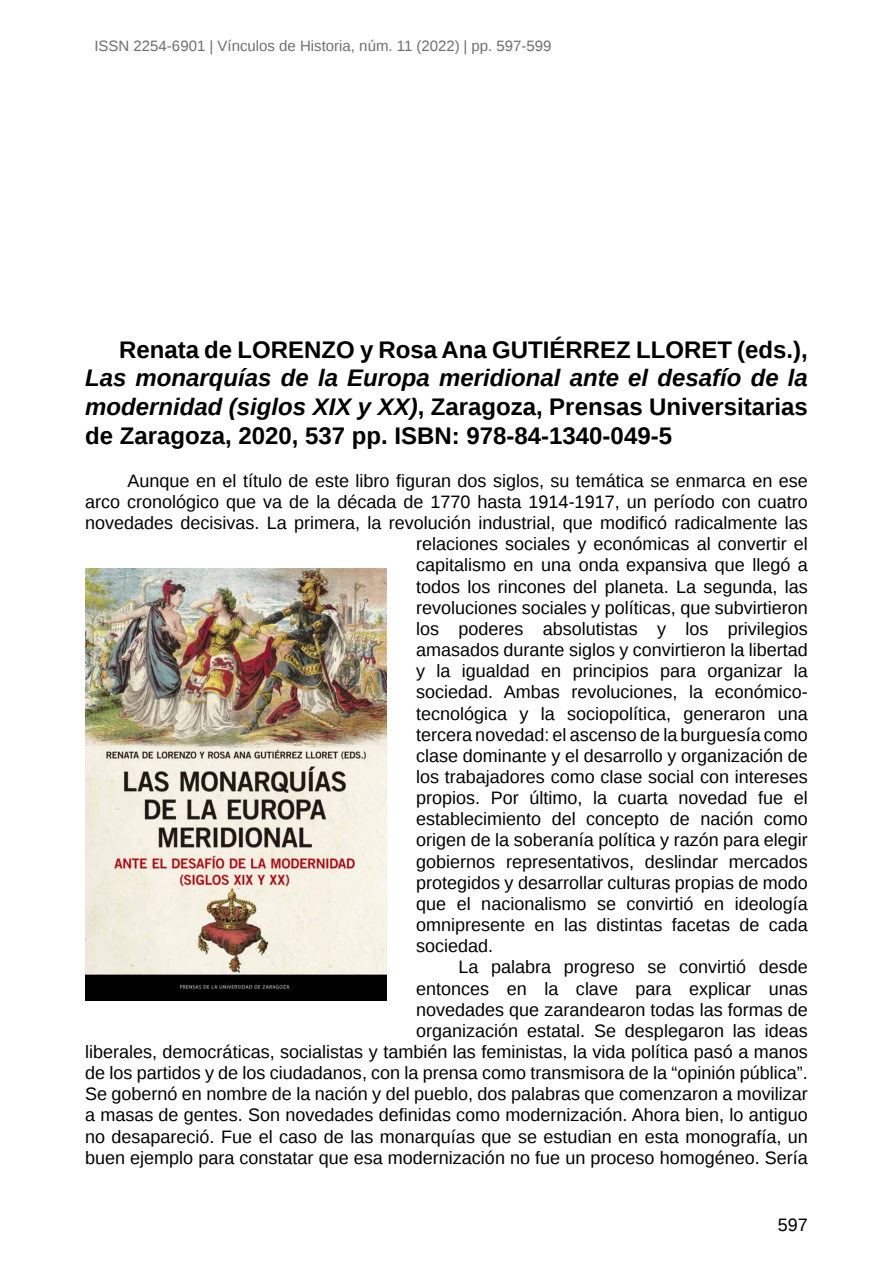
<style>
.page{position:relative;width:893px;height:1263px;background:#fff}
.page>*{position:absolute;margin:0;border:0;box-sizing:border-box;transform-origin:0 0}
.t1{font:700 24px/28.8px "Liberation Sans";color:#000;text-align:justify}
.t2{font:18px "Liberation Sans";color:#000}
.t3{font:15px "Liberation Sans";color:#706f6f}
.s1{font-style:italic}
</style>
<div class="page">
<img style="left:85px;top:569px;width:301px;height:431px">
<p class="t3" style="left:94px;top:38px;width:459px">ISSN 2254-6901 | Vínculos de Historia, núm. 11 (2022) | pp. 597-599</p>
<h1 class="t1" style="left:119px;top:334px;width:690px">Renata de LORENZO y Rosa Ana GUTIÉRREZ LLORET (eds.),</h1>
<h1 class="t1" style="left:85px;top:363px;width:724px"><span class="s1">Las monarquías de la Europa meridional ante el desafío de la modernidad (siglos XIX y XX)</span>, Zaragoza, Prensas Universitarias de Zaragoza, 2020, 537 pp. ISBN: 978-84-1340-049-5</h1>
<p class="t2" style="left:128px;top:470px;width:682px">Aunque en el título de este libro figuran dos siglos, su temática se enmarca en ese</p>
<p class="t2" style="left:85px;top:492px;width:724px">arco cronológico que va de la década de 1770 hasta 1914-1917, un período con cuatro</p>
<p class="t2" style="left:85px;top:513px;width:724px">novedades decisivas. La primera, la revolución industrial, que modificó radicalmente las</p>
<p class="t2" style="left:416px;top:534px;width:393px">relaciones sociales y económicas al convertir el</p>
<p class="t2" style="left:416px;top:555px;width:393px">capitalismo en una onda expansiva que llegó a</p>
<p class="t2" style="left:416px;top:576px;width:393px">todos los rincones del planeta. La segunda, las</p>
<p class="t2" style="left:416px;top:597px;width:393px">revoluciones sociales y políticas, que subvirtieron</p>
<p class="t2" style="left:416px;top:618px;width:393px">los poderes absolutistas y los privilegios</p>
<p class="t2" style="left:416px;top:640px;width:393px">amasados durante siglos y convirtieron la libertad</p>
<p class="t2" style="left:416px;top:661px;width:393px">y la igualdad en principios para organizar la</p>
<p class="t2" style="left:416px;top:682px;width:393px">sociedad. Ambas revoluciones, la económico-</p>
<p class="t2" style="left:416px;top:703px;width:393px">tecnológica y la sociopolítica, generaron una</p>
<p class="t2" style="left:416px;top:724px;width:393px">tercera novedad: el ascenso de la burguesía como</p>
<p class="t2" style="left:416px;top:745px;width:393px">clase dominante y el desarrollo y organización de</p>
<p class="t2" style="left:416px;top:767px;width:393px">los trabajadores como clase social con intereses</p>
<p class="t2" style="left:416px;top:788px;width:393px">propios. Por último, la cuarta novedad fue el</p>
<p class="t2" style="left:416px;top:809px;width:393px">establecimiento del concepto de nación como</p>
<p class="t2" style="left:416px;top:830px;width:393px">origen de la soberanía política y razón para elegir</p>
<p class="t2" style="left:416px;top:851px;width:393px">gobiernos representativos, deslindar mercados</p>
<p class="t2" style="left:416px;top:872px;width:393px">protegidos y desarrollar culturas propias de modo</p>
<p class="t2" style="left:416px;top:893px;width:393px">que el nacionalismo se convirtió en ideología</p>
<p class="t2" style="left:416px;top:915px;width:393px">omnipresente en las distintas facetas de cada</p>
<p class="t2" style="left:416px;top:936px;width:79px">sociedad.</p>
<p class="t2" style="left:459px;top:957px;width:351px">La palabra progreso se convirtió desde</p>
<p class="t2" style="left:416px;top:978px;width:393px">entonces en la clave para explicar unas</p>
<p class="t2" style="left:416px;top:999px;width:393px">novedades que zarandearon todas las formas de</p>
<p class="t2" style="left:416px;top:1020px;width:393px">organización estatal. Se desplegaron las ideas</p>
<p class="t2" style="left:85px;top:1041px;width:724px">liberales, democráticas, socialistas y también las feministas, la vida política pasó a manos</p>
<p class="t2" style="left:85px;top:1063px;width:724px">de los partidos y de los ciudadanos, con la prensa como transmisora de la “opinión pública”.</p>
<p class="t2" style="left:85px;top:1084px;width:724px">Se gobernó en nombre de la nación y del pueblo, dos palabras que comenzaron a movilizar</p>
<p class="t2" style="left:85px;top:1105px;width:724px">a masas de gentes. Son novedades definidas como modernización. Ahora bien, lo antiguo</p>
<p class="t2" style="left:85px;top:1126px;width:724px">no desapareció. Fue el caso de las monarquías que se estudian en esta monografía, un</p>
<p class="t2" style="left:85px;top:1147px;width:724px">buen ejemplo para constatar que esa modernización no fue un proceso homogéneo. Sería</p>
<p class="t2" style="left:778px;top:1215px;width:32px">597</p>
</div>
